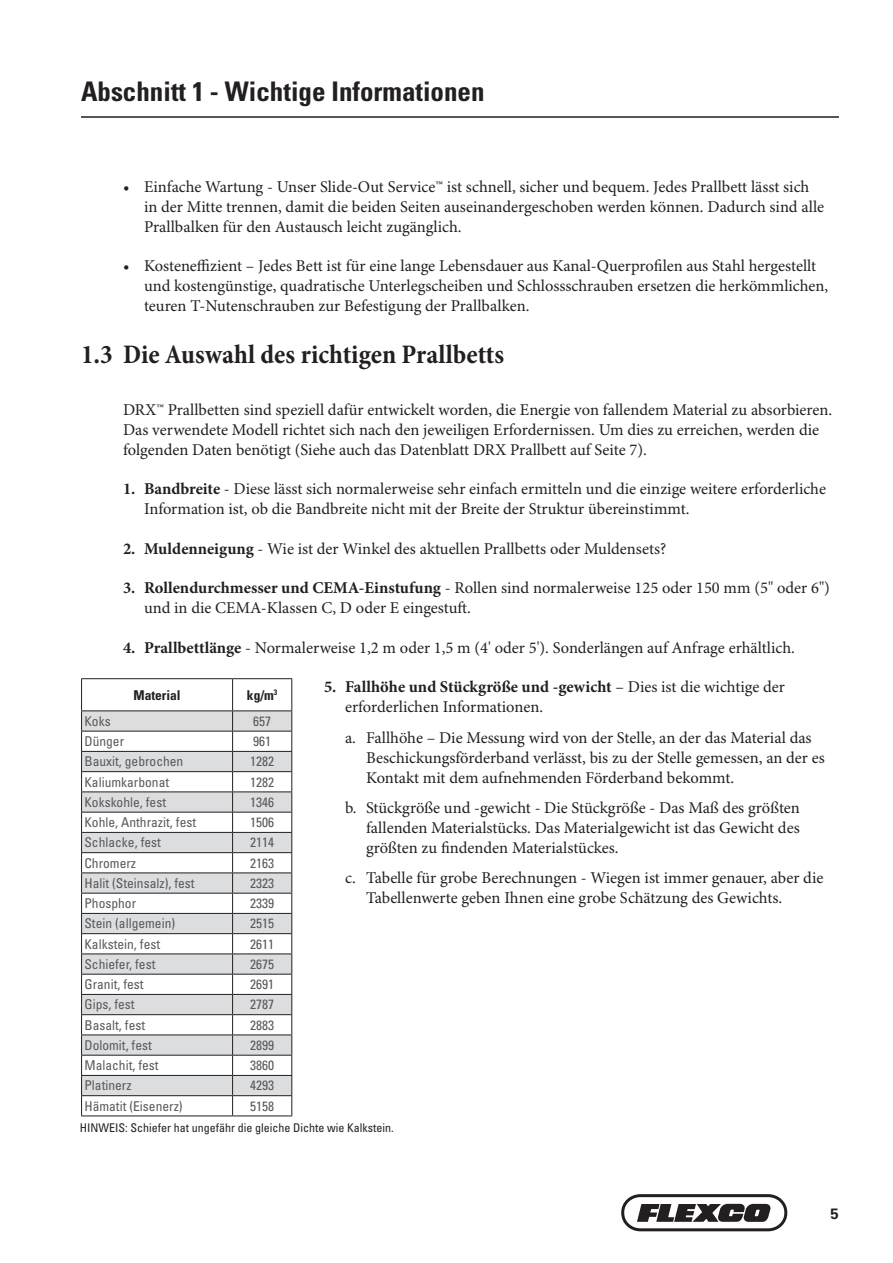
<style>
.page{position:relative;width:893px;height:1263px;background:#fff}
.page>*{position:absolute;margin:0;border:0;box-sizing:border-box;transform-origin:0 0}
.t1{font:700 condensed 27px "Minion Pro";color:#231f20}
.t2{font:700 condensed 27px "Univers LT Std";color:#231f20}
.t3{font:16.5px/19.8px "Minion Pro";color:#231f20}
.t4{font:700 15px "Univers LT Std";color:#231f20}
.t5{font:condensed 13.5px "Univers LT Std";color:#58595b}
.t6{font:700 condensed 13.5px "Univers LT Std";color:#231f20}
.t7{font:condensed 12px "Univers LT Std";color:#231f20}
.s1{font-weight:700}
</style>
<div class="page">
<svg style="left:621px;top:1194px;width:166px;height:37px"></svg>
<hr style="left:81px;top:116px;width:758px;height:2px;background:#231f20">
<svg style="left:82px;top:711px;width:209px;height:384px;fill:#dcddde"></svg>
<hr style="left:81px;top:678px;width:152px;height:1px;background:#231f20">
<hr style="left:81px;top:679px;width:1px;height:31px;background:#231f20">
<hr style="left:233px;top:678px;width:59px;height:1px;background:#231f20">
<hr style="left:232px;top:679px;width:1px;height:31px;background:#231f20">
<hr style="left:291px;top:679px;width:1px;height:31px;background:#231f20">
<hr style="left:81px;top:710px;width:152px;height:1px;background:#231f20">
<hr style="left:233px;top:710px;width:59px;height:1px;background:#231f20">
<hr style="left:81px;top:731px;width:152px;height:1px;background:#231f20">
<hr style="left:233px;top:731px;width:59px;height:1px;background:#231f20">
<hr style="left:81px;top:751px;width:152px;height:1px;background:#231f20">
<hr style="left:233px;top:751px;width:59px;height:1px;background:#231f20">
<hr style="left:81px;top:771px;width:152px;height:1px;background:#231f20">
<hr style="left:233px;top:771px;width:59px;height:1px;background:#231f20">
<hr style="left:81px;top:791px;width:152px;height:1px;background:#231f20">
<hr style="left:233px;top:791px;width:59px;height:1px;background:#231f20">
<hr style="left:81px;top:812px;width:152px;height:1px;background:#231f20">
<hr style="left:233px;top:812px;width:59px;height:1px;background:#231f20">
<hr style="left:81px;top:832px;width:152px;height:1px;background:#231f20">
<hr style="left:233px;top:832px;width:59px;height:1px;background:#231f20">
<hr style="left:81px;top:852px;width:152px;height:1px;background:#231f20">
<hr style="left:233px;top:852px;width:59px;height:1px;background:#231f20">
<hr style="left:81px;top:872px;width:152px;height:1px;background:#231f20">
<hr style="left:233px;top:872px;width:59px;height:1px;background:#231f20">
<hr style="left:81px;top:893px;width:152px;height:1px;background:#231f20">
<hr style="left:233px;top:893px;width:59px;height:1px;background:#231f20">
<hr style="left:81px;top:913px;width:152px;height:1px;background:#231f20">
<hr style="left:233px;top:913px;width:59px;height:1px;background:#231f20">
<hr style="left:81px;top:933px;width:152px;height:1px;background:#231f20">
<hr style="left:233px;top:933px;width:59px;height:1px;background:#231f20">
<hr style="left:81px;top:953px;width:152px;height:1px;background:#231f20">
<hr style="left:233px;top:953px;width:59px;height:1px;background:#231f20">
<hr style="left:81px;top:974px;width:152px;height:1px;background:#231f20">
<hr style="left:233px;top:974px;width:59px;height:1px;background:#231f20">
<hr style="left:81px;top:994px;width:152px;height:1px;background:#231f20">
<hr style="left:233px;top:994px;width:59px;height:1px;background:#231f20">
<hr style="left:81px;top:1014px;width:152px;height:1px;background:#231f20">
<hr style="left:233px;top:1014px;width:59px;height:1px;background:#231f20">
<hr style="left:81px;top:1034px;width:152px;height:1px;background:#231f20">
<hr style="left:233px;top:1034px;width:59px;height:1px;background:#231f20">
<hr style="left:81px;top:1055px;width:152px;height:1px;background:#231f20">
<hr style="left:233px;top:1055px;width:59px;height:1px;background:#231f20">
<hr style="left:81px;top:1075px;width:152px;height:1px;background:#231f20">
<hr style="left:233px;top:1075px;width:59px;height:1px;background:#231f20">
<hr style="left:81px;top:1095px;width:152px;height:1px;background:#231f20">
<svg style="left:81px;top:711px;width:1px;height:404px"></svg>
<hr style="left:233px;top:1095px;width:59px;height:1px;background:#231f20">
<svg style="left:232px;top:711px;width:1px;height:404px"></svg>
<svg style="left:291px;top:711px;width:1px;height:404px"></svg>
<hr style="left:81px;top:1115px;width:152px;height:1px;background:#231f20">
<hr style="left:233px;top:1115px;width:59px;height:1px;background:#231f20">
<h1 class="t2" style="left:81px;top:74px;width:405px">Abschnitt 1 - Wichtige Informationen</h1>
<p class="t3" style="left:144px;top:178px;width:682px;text-indent:-21px">• Einfache Wartung - Unser Slide-Out Service™ ist schnell, sicher und bequem. Jedes Prallbett lässt sich in der Mitte trennen, damit die beiden Seiten auseinandergeschoben werden können. Dadurch sind alle<br>Prallbalken für den Austausch leicht zugänglich.</p>
<p class="t3" style="left:144px;top:257px;width:686px;text-indent:-21px">• Kosteneffizient – Jedes Bett ist für eine lange Lebensdauer aus Kanal-Querprofilen aus Stahl hergestellt und kostengünstige, quadratische Unterlegscheiben und Schlossschrauben ersetzen die herkömmlichen, teuren T-Nutenschrauben zur Befestigung der Prallbalken.</p>
<h1 class="t1" style="left:81px;top:338px;width:425px">1.3 Die Auswahl des richtigen Prallbetts</h1>
<p class="t3" style="left:123px;top:401px;width:711px">DRX™ Prallbetten sind speziell dafür entwickelt worden, die Energie von fallendem Material zu absorbieren.<br>Das verwendete Modell richtet sich nach den jeweiligen Erfordernissen. Um dies zu erreichen, werden die folgenden Daten benötigt (Siehe auch das Datenblatt DRX Prallbett auf Seite 7).</p>
<p class="t3" style="left:144px;top:480px;width:684px;text-indent:-21px"><span class="s1">1. Bandbreite</span> - Diese lässt sich normalerweise sehr einfach ermitteln und die einzige weitere erforderliche<br>Information ist, ob die Bandbreite nicht mit der Breite der Struktur übereinstimmt.</p>
<p class="t3" style="left:123px;top:539px;width:545px"><span class="s1">2. Muldenneigung</span> - Wie ist der Winkel des aktuellen Prallbetts oder Muldensets?</p>
<p class="t3" style="left:144px;top:579px;width:687px;text-indent:-21px"><span class="s1">3. Rollendurchmesser und CEMA-Einstufung</span> - Rollen sind normalerweise 125 oder 150 mm (5" oder 6") und in die CEMA-Klassen C, D oder E eingestuft.</p>
<p class="t3" style="left:123px;top:638px;width:673px"><span class="s1">4. Prallbettlänge</span> - Normalerweise 1,2 m oder 1,5 m (4' oder 5'). Sonderlängen auf Anfrage erhältlich.</p>
<p class="t3" style="left:345px;top:678px;width:442px;text-indent:-21px"><span class="s1">5. Fallhöhe und Stückgröße und -gewicht</span> – Dies ist die wichtige der erforderlichen Informationen.</p>
<p class="t3" style="left:366px;top:728px;width:460px;text-indent:-21px">a. Fallhöhe – Die Messung wird von der Stelle, an der das Material das<br>Beschickungsförderband verlässt, bis zu der Stelle gemessen, an der es<br>Kontakt mit dem aufnehmenden Förderband bekommt.</p>
<p class="t3" style="left:366px;top:799px;width:435px;text-align:justify;text-indent:-21px">b. Stückgröße und -gewicht - Die Stückgröße - Das Maß des größten fallenden Materialstücks. Das Materialgewicht ist das Gewicht des größten zu findenden Materialstückes.</p>
<p class="t3" style="left:366px;top:869px;width:459px;text-indent:-21px">c. Tabelle für grobe Berechnungen - Wiegen ist immer genauer, aber die<br>Tabellenwerte geben Ihnen eine grobe Schätzung des Gewichts.</p>
<p class="t6" style="left:133px;top:687px;width:49px">Material</p>
<p class="t6" style="left:247px;top:687px;width:32px">kg/m<sup>3</sup></p>
<p class="t5" style="left:84px;top:712px;width:28px">Koks</p>
<p class="t5" style="left:253px;top:712px;width:19px">657</p>
<p class="t5" style="left:84px;top:733px;width:41px">Dünger</p>
<p class="t5" style="left:253px;top:733px;width:19px">961</p>
<p class="t5" style="left:84px;top:753px;width:100px">Bauxit, gebrochen</p>
<p class="t5" style="left:250px;top:753px;width:25px">1282</p>
<p class="t5" style="left:84px;top:773px;width:86px">Kaliumkarbonat</p>
<p class="t5" style="left:250px;top:773px;width:25px">1282</p>
<p class="t5" style="left:84px;top:793px;width:83px">Kokskohle, fest</p>
<p class="t5" style="left:250px;top:793px;width:25px">1346</p>
<p class="t5" style="left:84px;top:814px;width:113px">Kohle, Anthrazit, fest</p>
<p class="t5" style="left:250px;top:814px;width:25px">1506</p>
<p class="t5" style="left:84px;top:834px;width:78px">Schlacke, fest</p>
<p class="t5" style="left:250px;top:834px;width:25px">2114</p>
<p class="t5" style="left:84px;top:854px;width:53px">Chromerz</p>
<p class="t5" style="left:250px;top:854px;width:25px">2163</p>
<p class="t5" style="left:84px;top:874px;width:112px">Halit (Steinsalz), fest</p>
<p class="t5" style="left:250px;top:874px;width:25px">2323</p>
<p class="t5" style="left:84px;top:895px;width:53px">Phosphor</p>
<p class="t5" style="left:250px;top:895px;width:25px">2339</p>
<p class="t5" style="left:84px;top:915px;width:92px">Stein (allgemein)</p>
<p class="t5" style="left:250px;top:915px;width:25px">2515</p>
<p class="t5" style="left:84px;top:935px;width:77px">Kalkstein, fest</p>
<p class="t5" style="left:250px;top:935px;width:25px">2611</p>
<p class="t5" style="left:84px;top:955px;width:73px">Schiefer, fest</p>
<p class="t5" style="left:250px;top:955px;width:25px">2675</p>
<p class="t5" style="left:84px;top:976px;width:61px">Granit, fest</p>
<p class="t5" style="left:250px;top:976px;width:25px">2691</p>
<p class="t5" style="left:84px;top:996px;width:52px">Gips, fest</p>
<p class="t5" style="left:250px;top:996px;width:25px">2787</p>
<p class="t5" style="left:84px;top:1016px;width:62px">Basalt, fest</p>
<p class="t5" style="left:250px;top:1016px;width:25px">2883</p>
<p class="t5" style="left:84px;top:1036px;width:69px">Dolomit, fest</p>
<p class="t5" style="left:250px;top:1036px;width:25px">2899</p>
<p class="t5" style="left:84px;top:1057px;width:76px">Malachit, fest</p>
<p class="t5" style="left:250px;top:1057px;width:25px">3860</p>
<p class="t5" style="left:84px;top:1077px;width:49px">Platinerz</p>
<p class="t5" style="left:250px;top:1077px;width:25px">4293</p>
<p class="t5" style="left:84px;top:1097px;width:100px">Hämatit (Eisenerz)</p>
<p class="t5" style="left:250px;top:1097px;width:25px">5158</p>
<p class="t7" style="left:80px;top:1120px;width:315px">HINWEIS: Schiefer hat ungefähr die gleiche Dichte wie Kalkstein.</p>
<p class="t4" style="left:831px;top:1205px;width:10px">5</p>
</div>
